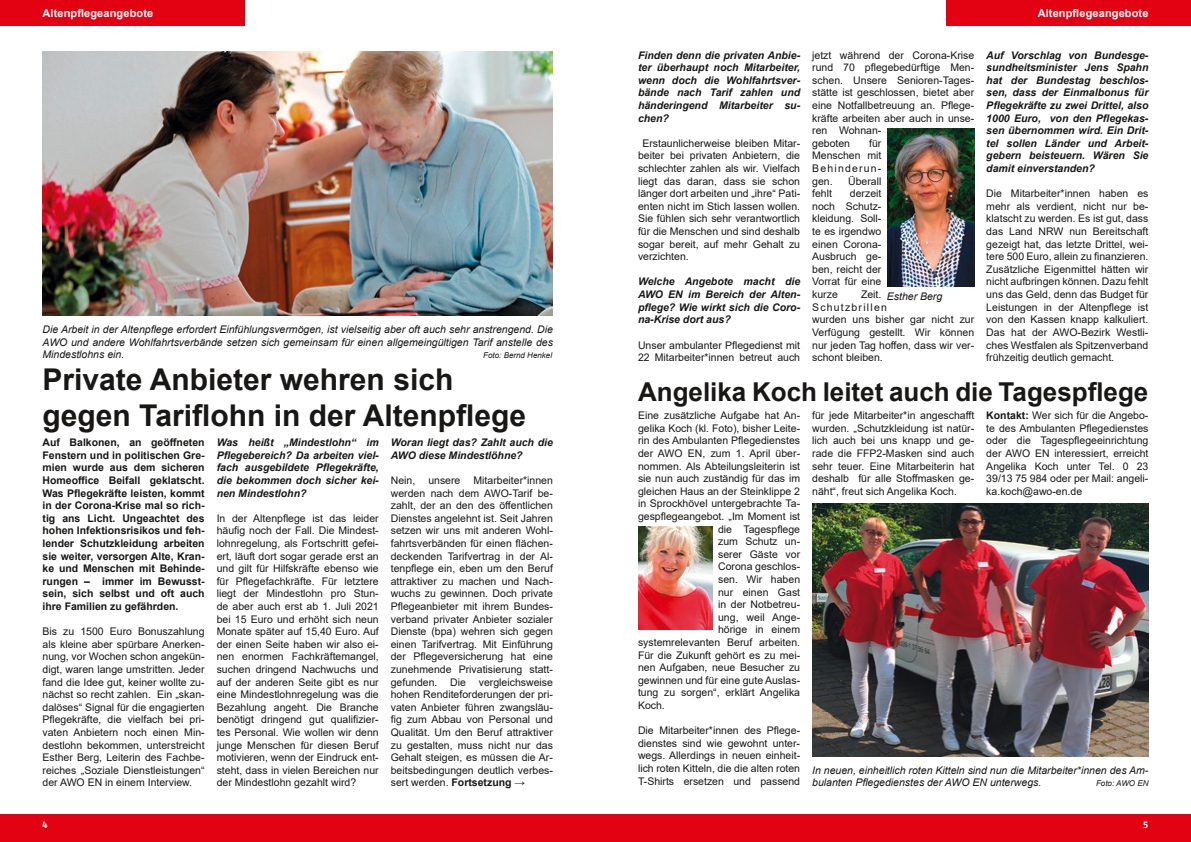
<style>
.page{position:relative;width:1191px;height:842px;background:#fff}
.page>*{position:absolute;margin:0;border:0;box-sizing:border-box;transform-origin:0 0}
.t1{font:700 30px/36px "Arial";color:#181716}
.t2{font:700 26px "Arial";color:#181716}
.t3{font:700 11px "Arial";letter-spacing:.01em;color:#fff}
.t4{font:10.5px/12.6px "Arial";color:#181716;text-align:justify}
.t5{font:italic 700 10.5px/12.6px "Arial";color:#181716;text-align:justify}
.t6{font:700 10.5px/12.6px "Arial";color:#181716;text-align:justify}
.t7{font:italic 10.5px/12.6px "Arial";color:#181716}
.t8{font:700 9px "AWO Fago Office";color:#fff}
.t9{font:italic 8px "Arial";color:#181716}
.s1{font-weight:700}
</style>
<div class="page">
<div style="left:0;top:814px;width:1191px;height:28px;background:#e30211"></div>
<div style="left:0;top:0;width:245px;height:26px;background:#e30211"></div>
<div style="left:946px;top:0;width:245px;height:26px;background:#e30211"></div>
<img style="left:887px;top:128px;width:87px;height:158px">
<img style="left:812px;top:503px;width:336px;height:253px">
<img style="left:638px;top:526px;width:74px;height:104px">
<img style="left:43px;top:51px;width:510px;height:264px">
<p class="t3" style="left:43px;top:5px;width:112px">Altenpflegeangebote</p>
<p class="t3" style="left:1037px;top:5px;width:112px">Altenpflegeangebote</p>
<p class="t7" style="left:43px;top:323px;width:512px;text-align:justify">Die Arbeit in der Altenpflege erfordert Einfühlungsvermögen, ist vielseitig aber oft auch sehr anstrengend. Die AWO und andere Wohlfahrtsverbände setzen sich gemeinsam für einen allgemeingültigen Tarif anstelle des Mindestlohns ein.</p>
<p class="t9" style="left:483px;top:350px;width:70px">Foto: Bernd Henkel</p>
<h1 class="t1" style="left:43px;top:362px;width:485px">Private Anbieter wehren sich gegen Tariflohn in der Altenpflege</h1>
<p class="t6" style="left:43px;top:436px;width:164px">Auf Balkonen, an geöffneten Fenstern und in politischen Gre&shy;mien wurde aus dem sicheren Homeoffice Beifall geklatscht.<br>Was Pflegekräfte leisten, kommt in der Corona-Krise mal so rich&shy;tig ans Licht. Ungeachtet des hohen Infektionsrisikos und feh&shy;lender Schutzkleidung arbeiten sie weiter, versorgen Alte, Kran&shy;ke und Menschen mit Behinde&shy;rungen – immer im Bewusst&shy;sein, sich selbst und oft auch ihre Familien zu gefährden.</p>
<p class="t4" style="left:43px;top:625px;width:164px">Bis zu 1500 Euro Bonuszahlung als kleine aber spürbare Anerken&shy;nung, vor Wochen schon angekün&shy;digt, waren lange umstritten. Jeder fand die Idee gut, keiner wollte zu&shy;nächst so recht zahlen. Ein „skan&shy;dalöses“ Signal für die engagierten Pflegekräfte, die vielfach bei pri&shy;vaten Anbietern noch einen Min&shy;destlohn bekommen, unterstreicht Esther Berg, Leiterin des Fachbe&shy;reiches „Soziale Dienstleistungen“ der AWO EN in einem Interview.</p>
<p class="t5" style="left:217px;top:436px;width:164px">Was heißt „Mindestlohn“ im Pflegebereich? Da arbeiten viel&shy;fach ausgebildete Pflegekräfte, die bekommen doch sicher kei&shy;nen Mindestlohn?</p>
<p class="t4" style="left:217px;top:512px;width:164px">In der Altenpflege ist das leider häufig noch der Fall. Die Mindest&shy;lohnregelung, als Fortschritt gefei&shy;ert, läuft dort sogar gerade erst an und gilt für Hilfskräfte ebenso wie für Pflegefachkräfte. Für letztere liegt der Mindestlohn pro Stun&shy;de aber auch erst ab 1. Juli 2021 bei 15 Euro und erhöht sich neun Monate später auf 15,40 Euro. Auf der einen Seite haben wir also ei&shy;nen enormen Fachkräftemangel, suchen dringend Nachwuchs und auf der anderen Seite gibt es nur eine Mindestlohnregelung was die Bezahlung angeht. Die Branche benötigt dringend gut qualifizier&shy;tes Personal. Wie wollen wir denn junge Menschen für diesen Beruf motivieren, wenn der Eindruck ent&shy;steht, dass in vielen Bereichen nur der Mindestlohn gezahlt wird?</p>
<p class="t5" style="left:391px;top:436px;width:164px">Woran liegt das? Zahlt auch die<br>AWO diese Mindestlöhne?</p>
<p class="t4" style="left:391px;top:474px;width:164px">Nein, unsere Mitarbeiter*innen werden nach dem AWO-Tarif be&shy;zahlt, der an den des öffentlichen Dienstes angelehnt ist. Seit Jahren setzen wir uns mit anderen Wohl&shy;fahrtsverbänden für einen flächen&shy;deckenden Tarifvertrag in der Al&shy;tenpflege ein, eben um den Beruf attraktiver zu machen und Nach&shy;wuchs zu gewinnen. Doch private Pflegeanbieter mit ihrem Bundes&shy;verband privater Anbieter sozialer Dienste (bpa) wehren sich gegen einen Tarifvertrag. Mit Einführung der Pflegeversicherung hat eine zunehmende Privatisierung statt&shy;gefunden. Die vergleichsweise hohen Renditeforderungen der pri&shy;vaten Anbieter führen zwangsläu&shy;fig zum Abbau von Personal und Qualität. Um den Beruf attraktiver zu gestalten, muss nicht nur das Gehalt steigen, es müssen die Ar&shy;beitsbedingungen deutlich verbes&shy;sert werden. <span class="s1">Fortsetzung →</span></p>
<p class="t5" style="left:638px;top:49px;width:164px">Finden denn die privaten Anbie&shy;ter überhaupt noch Mitarbeiter, wenn doch die Wohlfahrtsver&shy;bände nach Tarif zahlen und händeringend Mitarbeiter su&shy;chen?</p>
<p class="t4" style="left:638px;top:137px;width:164px;text-indent:4px">Erstaunlicherweise bleiben Mitar&shy;beiter bei privaten Anbietern, die schlechter zahlen als wir. Vielfach liegt das daran, dass sie schon länger dort arbeiten und „ihre“ Pati&shy;enten nicht im Stich lassen wollen.<br>Sie fühlen sich sehr verantwortlich für die Menschen und sind deshalb sogar bereit, auf mehr Gehalt zu verzichten.</p>
<p class="t5" style="left:638px;top:276px;width:164px">Welche Angebote macht die AWO EN im Bereich der Alten&shy;pflege? Wie wirkt sich die Coro&shy;na-Krise dort aus?</p>
<p class="t4" style="left:638px;top:338px;width:164px">Unser ambulanter Pflegedienst mit<br>22 Mitarbeiter*innen betreut auch</p>
<p class="t4" style="left:812px;top:49px;width:164px;text-align:left">jetzt während der Corona-Krise rund 70 pflegebedürftige Men&shy;schen. Unsere Senioren-Tages&shy;stätte ist geschlossen, bietet aber eine Notfallbetreuung an. Pflege&shy;kräfte arbeiten aber auch in unse&shy;ren Wohnan-<br>geboten</p>
<p class="t4" style="left:812px;top:137px;width:71px;text-indent:57px">für Menschen mit Behinderun&shy;gen.</p>
<p class="t4" style="left:848px;top:175px;width:35px">Überall</p>
<p class="t4" style="left:812px;top:187px;width:21px">fehlt</p>
<p class="t4" style="left:812px;top:187px;width:71px;text-indent:38px">derzeit noch Schutz&shy;kleidung. Soll&shy;te es irgendwo einen Corona-Ausbruch ge&shy;ben, reicht der Vorrat für eine kurze</p>
<p class="t4" style="left:812px;top:288px;width:164px;text-align:left;text-indent:49px">Zeit.<br>Schutzbrillen<br>wurden uns bisher gar nicht zur<br>Verfügung gestellt. Wir können nur jeden Tag hoffen, dass wir ver&shy;schont bleiben.</p>
<p class="t7" style="left:887px;top:290px;width:57px">Esther Berg</p>
<p class="t5" style="left:986px;top:49px;width:164px">Auf Vorschlag von Bundesge&shy;sundheitsminister Jens Spahn hat der Bundestag beschlos&shy;sen, dass der Einmalbonus für Pflegekräfte zu zwei Drittel, also 1000 Euro, von den Pflegekas&shy;sen übernommen wird. Ein Drit&shy;tel sollen Länder und Arbeit&shy;gebern beisteuern. Wären Sie damit einverstanden?</p>
<p class="t4" style="left:986px;top:187px;width:164px">Die Mitarbeiter*innen haben es mehr als verdient, nicht nur be&shy;klatscht zu werden. Es ist gut, dass das Land NRW nun Bereitschaft gezeigt hat, das letzte Drittel, wei&shy;tere 500 Euro, allein zu finanzieren.<br>Zusätzliche Eigenmittel hätten wir nicht aufbringen können. Dazu fehlt uns das Geld, denn das Budget für Leistungen in der Altenpflege ist von den Kassen knapp kalkuliert.<br>Das hat der AWO-Bezirk Westli&shy;ches Westfalen als Spitzenverband frühzeitig deutlich gemacht.</p>
<h2 class="t2" style="left:638px;top:374px;width:512px">Angelika Koch leitet auch die Tagespflege</h2>
<p class="t4" style="left:638px;top:409px;width:164px">Eine zusätzliche Aufgabe hat An-</p>
<p class="t4" style="left:638px;top:422px;width:164px">gelika Koch (kl. Foto), bisher Leite-</p>
<p class="t4" style="left:638px;top:434px;width:164px">rin des Ambulanten Pflegedienstes</p>
<p class="t4" style="left:638px;top:447px;width:164px">der AWO EN, zum 1. April über-</p>
<p class="t4" style="left:638px;top:459px;width:164px">nommen. Als Abteilungsleiterin ist</p>
<p class="t4" style="left:638px;top:472px;width:164px">sie nun auch zuständig für das im</p>
<p class="t4" style="left:638px;top:485px;width:164px">gleichen Haus an der Steinklippe 2</p>
<p class="t4" style="left:638px;top:497px;width:164px">in Sprockhövel untergebrachte Ta-</p>
<p class="t4" style="left:638px;top:510px;width:164px">gespflegeangebot. „Im Moment ist</p>
<p class="t4" style="left:718px;top:522px;width:83px">die Tagespflege</p>
<p class="t4" style="left:718px;top:535px;width:83px">zum Schutz un-</p>
<p class="t4" style="left:718px;top:548px;width:83px">serer Gäste vor</p>
<p class="t4" style="left:718px;top:560px;width:84px">Corona geschlos-</p>
<p class="t4" style="left:718px;top:573px;width:83px">sen. Wir haben</p>
<p class="t4" style="left:718px;top:585px;width:84px">nur einen Gast</p>
<p class="t4" style="left:718px;top:598px;width:84px">in der Notbetreu-</p>
<p class="t4" style="left:718px;top:611px;width:83px">ung, weil Ange-</p>
<p class="t4" style="left:718px;top:623px;width:83px">hörige in einem</p>
<p class="t4" style="left:638px;top:636px;width:164px">systemrelevanten Beruf arbeiten.</p>
<p class="t4" style="left:638px;top:648px;width:164px">Für die Zukunft gehört es zu mei-</p>
<p class="t4" style="left:638px;top:661px;width:164px">nen Aufgaben, neue Besucher zu</p>
<p class="t4" style="left:638px;top:674px;width:164px">gewinnen und für eine gute Auslas-</p>
<p class="t4" style="left:638px;top:686px;width:164px">tung zu sorgen“, erklärt Angelika</p>
<p class="t4" style="left:638px;top:699px;width:28px">Koch.</p>
<p class="t4" style="left:638px;top:724px;width:164px">Die Mitarbeiter*innen des Pflege&shy;dienstes sind wie gewohnt unter&shy;wegs. Allerdings in neuen einheit&shy;lich roten Kitteln, die die alten roten T-Shirts ersetzen und passend</p>
<p class="t4" style="left:812px;top:409px;width:164px">für jede Mitarbeiter*in angeschafft wurden. „Schutzkleidung ist natür&shy;lich auch bei uns knapp und ge&shy;rade die FFP2-Masken sind auch sehr teuer. Eine Mitarbeiterin hat deshalb für alle Stoffmasken ge&shy;näht“, freut sich Angelika Koch.</p>
<p class="t4" style="left:986px;top:409px;width:164px"><span class="s1">Kontakt:</span> Wer sich für die Angebo&shy;te des Ambulanten Pflegedienstes oder die Tagespflegeeinrichtung der AWO EN interessiert, erreicht Angelika Koch unter Tel. 0 23<br>39/13 75 984 oder per Mail: angeli&shy;ka.koch@awo-en.de</p>
<p class="t7" style="left:812px;top:764px;width:338px">In neuen, einheitlich roten Kitteln sind nun die Mitarbeiter*innen des Am&shy;bulanten Pflegedienstes der AWO EN unterwegs.</p>
<p class="t9" style="left:1096px;top:778px;width:54px">Foto: AWO EN</p>
<p class="t8" style="left:43px;top:819px;width:7px">4</p>
<p class="t8" style="left:1143px;top:819px;width:7px">5</p>
</div>
